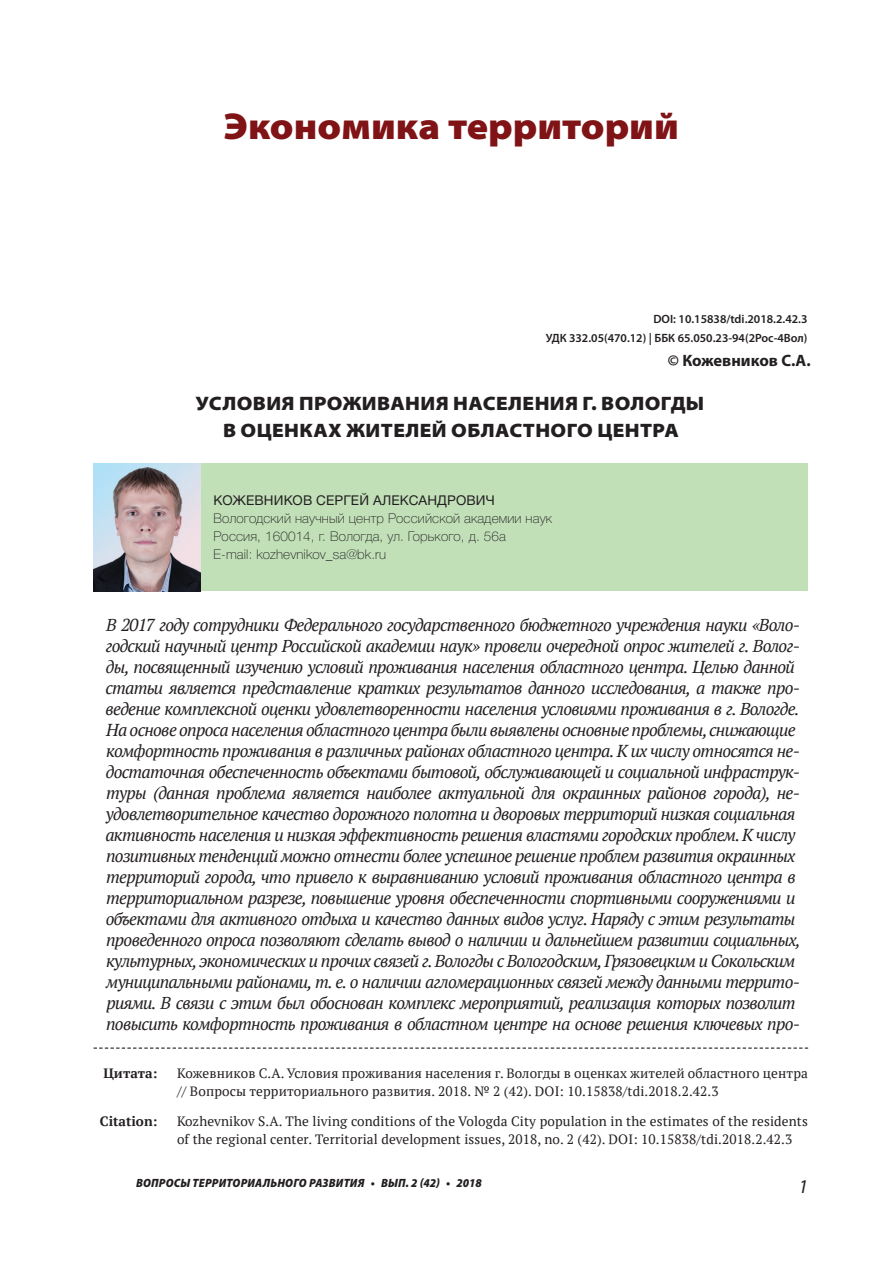
<style>
.page{position:relative;width:893px;height:1263px;background:#fff}
.page>*{position:absolute;margin:0;border:0;box-sizing:border-box;transform-origin:0 0}
.t1{font:900 semi-expanded 37.5px "Myriad Pro";color:#7f1315}
.t2{font:900 semi-expanded 19.5px/27px "Myriad Pro";letter-spacing:.02em;color:#231f20;text-align:center}
.t3{font:italic 19.5px "Myriad Pro";color:#231f20}
.t4{font:italic 17.25px/21px "PT Serif";letter-spacing:-.04em;color:#231f20}
.t5{font:700 16.5px "Myriad Pro";color:#231f20}
.t6{font:13.5px/18px "PT Serif";letter-spacing:.01em;color:#231f20}
.t7{font:100 13.5px/18px "Helvetica Neue Cyr";letter-spacing:.01em;color:#231f20}
.t8{font:13.5px "Helvetica Neue Cyr";letter-spacing:.01em;color:#231f20}
.t9{font:700 13.5px "PT Serif";color:#231f20}
.t10{font:600 12px/18.6px "Myriad Pro";color:#231f20;text-align:right}
.t11{font:italic 900 semi-condensed 12px "Myriad Pro";letter-spacing:.02em;color:#231f20}
</style>
<div class="page">
<div style="left:94px;top:463px;width:714px;height:128px;background:#c1e0b8"></div>
<img style="left:93px;top:463px;width:108px;height:128px">
<svg style="left:94px;top:1047px;width:714px;height:2px"></svg>
<h1 class="t1" style="left:223px;top:112px;width:457px">Экономика территорий</h1>
<p class="t10" style="left:546px;top:311px;width:263px">DOI: 10.15838/tdi.2018.2.42.3<br>УДК 332.05(470.12) | ББК 65.050.23-94(2Рос-4Вол)</p>
<p class="t5" style="left:668px;top:354px;width:144px">© Кожевников С.А.</p>
<p class="t2" style="left:196px;top:391px;width:510px">УСЛОВИЯ ПРОЖИВАНИЯ НАСЕЛЕНИЯ Г. ВОЛОГДЫ<br>В ОЦЕНКАХ ЖИТЕЛЕЙ ОБЛАСТНОГО ЦЕНТРА</p>
<p class="t8" style="left:213px;top:495px;width:283px">КОЖЕВНИКОВ СЕРГЕЙ АЛЕКСАНДРОВИЧ</p>
<p class="t7" style="left:213px;top:510px;width:340px">Вологодский научный центр Российской академии наук<br>Россия, 160014, г. Вологда, ул. Горького, д. 56а<br>E-mail: kozhevnikov_sa@bk.ru</p>
<p class="t4" style="left:105px;top:614px;width:697px">В 2017 году сотрудники Федерального государственного бюджетного учреждения науки «Воло&shy;годский научный центр Российской академии наук» провели очередной опрос жителей г. Волог&shy;ды, посвященный изучению условий проживания населения областного центра. Целью данной статьи является представление кратких результатов данного исследования, а также про&shy;ведение комплексной оценки удовлетворенности населения условиями проживания в г. Вологде.<br>На основе опроса населения областного центра были выявлены основные проблемы, снижающие комфортность проживания в различных районах областного центра. К их числу относятся не&shy;достаточная обеспеченность объектами бытовой, обслуживающей и социальной инфраструк&shy;туры (данная проблема является наиболее актуальной для окраинных районов города), не&shy;удовлетворительное качество дорожного полотна и дворовых территорий низкая социальная активность населения и низкая эффективность решения властями городских проблем. К числу позитивных тенденций можно отнести более успешное решение проблем развития окраинных территорий города, что привело к выравниванию условий проживания областного центра в территориальном разрезе, повышение уровня обеспеченности спортивными сооружениями и объектами для активного отдыха и качество данных видов услуг. Наряду с этим результаты проведенного опроса позволяют сделать вывод о наличии и дальнейшем развитии социальных, культурных, экономических и прочих связей г. Вологды с Вологодским, Грязовецким и Сокольским муниципальными районами, т. е. о наличии агломерационных связей между данными террито&shy;риями. В связи с этим был обоснован комплекс мероприятий, реализация которых позволит повысить комфортность проживания в областном центре на основе решения ключевых про-</p>
<p class="t9" style="left:103px;top:1064px;width:55px">Цитата:</p>
<p class="t9" style="left:100px;top:1112px;width:59px">Citation:</p>
<p class="t6" style="left:177px;top:1064px;width:632px">Кожевников С.А. Условия проживания населения г. Вологды в оценках жителей областного центра // Вопросы территориального развития. 2018. № 2 (42). DOI: 10.15838/tdi.2018.2.42.3</p>
<p class="t6" style="left:177px;top:1112px;width:632px">Kozhevnikov S.A. The living conditions of the Vologda City population in the estimates of the residents of the regional center. Territorial development issues, 2018, no. 2 (42). DOI: 10.15838/tdi.2018.2.42.3</p>
<p class="t11" style="left:136px;top:1178px;width:347px">ВОПРОСЫ ТЕРРИТОРИАЛЬНОГО РАЗВИТИЯ • ВЫП. 2 (42) • 2018</p>
<p class="t3" style="left:798px;top:1178px;width:11px">1</p>
</div>
